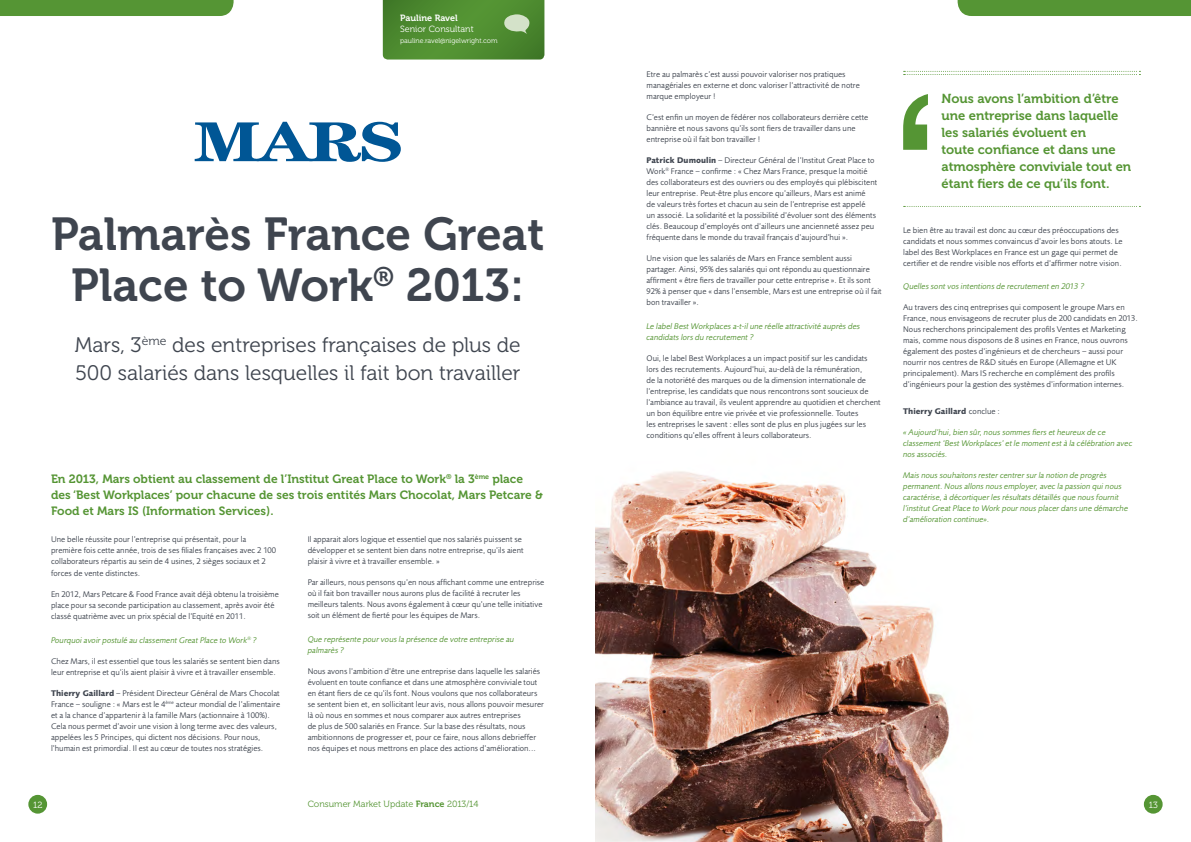
<style>
.page{position:relative;width:1191px;height:842px;background:#fff}
.page>*{position:absolute;margin:0;border:0;box-sizing:border-box;transform-origin:0 0}
.t1{font:46px/51px "Museo 700";color:#3f454f;text-align:center}
.t2{font:21px/28px "Museo 300";color:#3f454f}
.t3{font:13px/17px "Museo 700";color:#559534}
.t4{font:12px/16px "Museo 700";color:#559534}
.t5{font:9px "Museo 300";color:#559534}
.t6{font:9px "Museo 300";color:#fff}
.t7{font:9px "Museo 700";color:#fff}
.t8{font:8.5px/11px "Foundry Sans";letter-spacing:.005em;color:#3f454f}
.t9{font:italic 8.5px/11px "Foundry Sans";letter-spacing:.005em;color:#559534}
.t10{font:700 8.5px "Foundry Sans";letter-spacing:.005em;color:#3f454f}
.t11{font:7px "Museo 300";color:#fff}
.s1{font-weight:700}
.s2{font-weight:400}
.s3{font-family:"Museo 700"}
</style>
<div class="page">
<img style="left:595px;top:471px;width:355px;height:371px">
<div style="left:0;top:0;width:234px;height:16px;background:#559534"></div>
<div style="left:28px;top:795px;width:19px;height:19px;background:#559534;border-radius:50%"></div>
<div style="left:957px;top:0;width:234px;height:16px;background:#559534"></div>
<div style="left:1143px;top:795px;width:19px;height:19px;background:#559534;border-radius:50%"></div>
<svg style="left:195px;top:122px;width:206px;height:40px"></svg>
<svg style="left:903px;top:71px;width:237px;height:4px"></svg>
<svg style="left:903px;top:94px;width:25px;height:56px"></svg>
<svg style="left:903px;top:206px;width:237px;height:1px"></svg>
<svg style="left:383px;top:0;width:161px;height:60px;background:#538f36"></svg>
<p class="t7" style="left:400px;top:13px;width:59px">Pauline Ravel</p>
<p class="t6" style="left:400px;top:24px;width:75px">Senior Consultant</p>
<p class="t11" style="left:400px;top:37px;width:99px">pauline.ravel@nigelwright.com</p>
<h1 class="t1" style="left:51px;top:209px;width:495px">Palmarès France Great<br>Place to Work<sup>®</sup> 2013:</h1>
<h2 class="t2" style="left:75px;top:331px;width:447px">Mars, 3<sup>ème</sup> des entreprises françaises de plus de<br>500 salariés dans lesquelles il fait bon travailler</h2>
<h3 class="t4" style="left:51px;top:470px;width:493px">En 2013, Mars obtient au classement de l’Institut Great Place to Work<sup>®</sup> la 3<sup>ème</sup> place des ‘Best Workplaces’ pour chacune de ses trois entités Mars Chocolat, Mars Petcare &amp;<br>Food et Mars IS (Information Services).</h3>
<p class="t8" style="left:51px;top:534px;width:227px">Une belle réussite pour l’entreprise qui présentait, pour la première fois cette année, trois de ses filiales françaises avec 2 100 collaborateurs répartis au sein de 4 usines, 2 sièges sociaux et 2 forces de vente distinctes.</p>
<p class="t8" style="left:51px;top:588px;width:229px">En 2012, Mars Petcare &amp; Food France avait déjà obtenu la troisième place pour sa seconde participation au classement, après avoir été classé quatrième avec un prix spécial de l’Equité en 2011.</p>
<p class="t9" style="left:51px;top:634px;width:207px">Pourquoi avoir postulé au classement Great Place to Work<sup>®</sup> ?</p>
<p class="t8" style="left:51px;top:655px;width:230px">Chez Mars, il est essentiel que tous les salariés se sentent bien dans leur entreprise et qu’ils aient plaisir à vivre et à travailler ensemble.</p>
<p class="t8" style="left:51px;top:687px;width:231px"><span class="s1">Thierry Gaillard</span> – Président Directeur Général de Mars Chocolat France – souligne : « Mars est le 4<sup>ème</sup> acteur mondial de l’alimentaire et a la chance d’appartenir à la famille Mars (actionnaire à 100%).<br>Cela nous permet d’avoir une vision à long terme avec des valeurs, appelées les 5 Principes, qui dictent nos décisions. Pour nous, l’humain est primordial. Il est au cœur de toutes nos stratégies.</p>
<p class="t8" style="left:308px;top:534px;width:217px">Il apparait alors logique et essentiel que nos salariés puissent se développer et se sentent bien dans notre entreprise, qu’ils aient plaisir à vivre et à travailler ensemble. »</p>
<p class="t8" style="left:308px;top:577px;width:238px">Par ailleurs, nous pensons qu’en nous affichant comme une entreprise où il fait bon travailler nous aurons plus de facilité à recruter les meilleurs talents. Nous avons également à cœur qu’une telle initiative soit un élément de fierté pour les équipes de Mars.</p>
<p class="t9" style="left:308px;top:634px;width:208px">Que représente pour vous la présence de votre entreprise au palmarès ?</p>
<p class="t8" style="left:308px;top:666px;width:238px">Nous avons l’ambition d’être une entreprise dans laquelle les salariés évoluent en toute confiance et dans une atmosphère conviviale tout en étant fiers de ce qu’ils font. Nous voulons que nos collaborateurs se sentent bien et, en sollicitant leur avis, nous allons pouvoir mesurer là où nous en sommes et nous comparer aux autres entreprises<br>de plus de 500 salariés en France. Sur la base des résultats, nous ambitionnons de progresser et, pour ce faire, nous allons debrieffer nos équipes et nous mettrons en place des actions d’amélioration...</p>
<p class="t8" style="left:646px;top:69px;width:215px">Etre au palmarès c’est aussi pouvoir valoriser nos pratiques managériales en externe et donc valoriser l’attractivité de notre marque employeur !</p>
<p class="t8" style="left:646px;top:112px;width:223px">C’est enfin un moyen de fédérer nos collaborateurs derrière cette bannière et nous savons qu’ils sont fiers de travailler dans une entreprise où il fait bon travailler !</p>
<p class="t8" style="left:646px;top:155px;width:232px"><span class="s1">Patrick Dumoulin</span> – Directeur Général de l’Institut Great Place to Work<sup>®</sup> France – confirme : « Chez Mars France, presque la moitié des collaborateurs est des ouvriers ou des employés qui plébiscitent leur entreprise. Peut-être plus encore qu’ailleurs, Mars est animé<br>de valeurs très fortes et chacun au sein de l’entreprise est appelé<br>un associé. La solidarité et la possibilité d’évoluer sont des éléments clés. Beaucoup d’employés ont d’ailleurs une ancienneté assez peu fréquente dans le monde du travail français d’aujourd’hui ».</p>
<p class="t8" style="left:646px;top:253px;width:237px">Une vision que les salariés de Mars en France semblent aussi partager. Ainsi, 95% des salariés qui ont répondu au questionnaire affirment « être fiers de travailler pour cette entreprise ». Et ils sont 92% à penser que « dans l’ensemble, Mars est une entreprise où il fait bon travailler ».</p>
<p class="t9" style="left:646px;top:320px;width:215px">Le label Best Workplaces a-t-il une réelle attractivité auprès des candidats lors du recrutement ?</p>
<p class="t8" style="left:646px;top:352px;width:236px">Oui, le label Best Workplaces a un impact positif sur les candidats lors des recrutements. Aujourd’hui, au-delà de la rémunération,<br>de la notoriété des marques ou de la dimension internationale de l’entreprise, les candidats que nous rencontrons sont soucieux de l’ambiance au travail, ils veulent apprendre au quotidien et cherchent un bon équilibre entre vie privée et vie professionnelle. Toutes<br>les entreprises le savent : elles sont de plus en plus jugées sur les conditions qu’elles offrent à leurs collaborateurs.</p>
<h3 class="t3" style="left:941px;top:90px;width:191px">Nous avons l’ambition d’être une entreprise dans laquelle les salariés évoluent en<br>toute confiance et dans une atmosphère conviviale tout en étant fiers de ce qu’ils font.</h3>
<p class="t8" style="left:903px;top:224px;width:221px">Le bien être au travail est donc au cœur des préoccupations des candidats et nous sommes convaincus d’avoir les bons atouts. Le label des Best Workplaces en France est un gage qui permet de certifier et de rendre visible nos efforts et d’affirmer notre vision.</p>
<p class="t9" style="left:903px;top:281px;width:183px">Quelles sont vos intentions de recrutement en 2013 ?</p>
<p class="t8" style="left:903px;top:302px;width:236px">Au travers des cinq entreprises qui composent le groupe Mars en France, nous envisageons de recruter plus de 200 candidats en 2013.<br>Nous recherchons principalement des profils Ventes et Marketing mais, comme nous disposons de 8 usines en France, nous ouvrons également des postes d’ingénieurs et de chercheurs – aussi pour nourrir nos centres de R&amp;D situés en Europe (Allemagne et UK principalement). Mars IS recherche en complément des profils d’ingénieurs pour la gestion des systèmes d’information internes.</p>
<p class="t10" style="left:903px;top:406px;width:98px">Thierry Gaillard <span class="s2">conclue :</span></p>
<p class="t9" style="left:903px;top:427px;width:231px">« Aujourd’hui, bien sûr, nous sommes fiers et heureux de ce classement ‘Best Workplaces’ et le moment est à la célébration avec nos associés.</p>
<p class="t9" style="left:903px;top:469px;width:226px">Mais nous souhaitons rester centrer sur la notion de progrès permanent. Nous allons nous employer, avec la passion qui nous caractérise, à décortiquer les résultats détaillés que nous fournit l’institut Great Place to Work pour nous placer dans une démarche d’amélioration continue».</p>
<p class="t6" style="left:33px;top:800px;width:11px">12</p>
<p class="t5" style="left:308px;top:799px;width:172px">Consumer Market Update <span class="s3">France</span> 2013/14</p>
<p class="t6" style="left:1148px;top:800px;width:10px">13</p>
</div>
